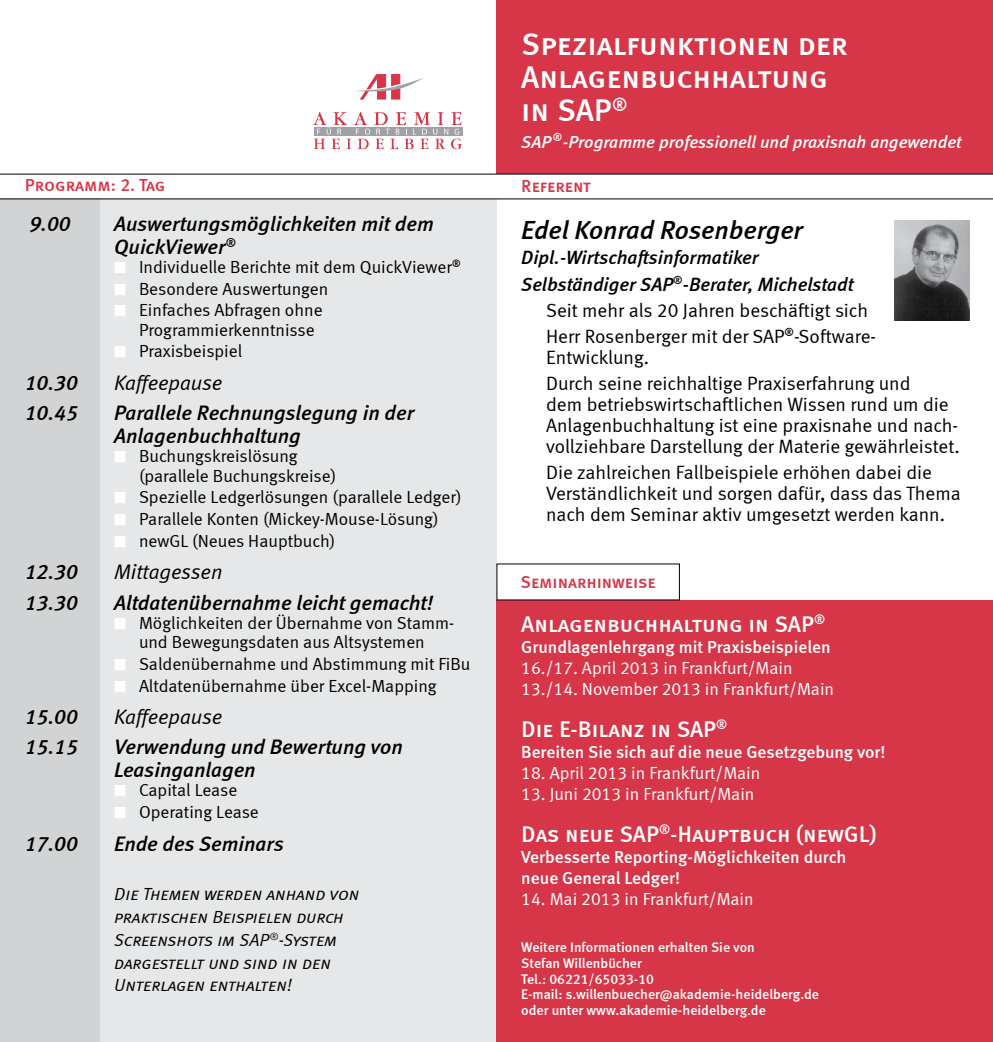
<style>
.page{position:relative;width:993px;height:1042px;background:#fff}
.page>*{position:absolute;margin:0;border:0;box-sizing:border-box;transform-origin:0 0}
.t1{font:31.5px/33.2px "Meta Medium LF Caps";color:#fff}
.t2{font:italic 26.25px "Meta Medium LF";color:#000}
.t3{font:22.75px "Meta Medium LF Caps";color:#fff}
.t4{font:italic 21px/22.8px "Meta Medium LF";color:#000}
.t5{font:italic 21px "Meta Normal LF";color:#000}
.t6{font:19.25px/21px "Meta Normal LF";color:#000}
.t7{font:italic 19.25px/26.2px "Meta Medium LF";color:#000}
.t8{font:17.5px/19.2px "Meta Normal";color:#000}
.t9{font:17.5px/21px "Meta Normal LF";color:#fff}
.t10{font:17.5px/21px "Meta Medium LF";color:#fff}
.t11{font:17.5px/22.8px "Meta Normal LF Italic Caps";letter-spacing:-.005em;color:#000}
.t12{font:italic 17.5px "Meta Medium LF";color:#fff}
.t13{font:17.5px "Meta Medium LF Caps";color:#d63647}
.t14{font:14px/15.8px "Meta Medium LF";color:#fff}
.s1{color:#fff}
</style>
<div class="page">
<div style="left:496px;top:0;width:496px;height:174px;background:#d63647"></div>
<svg style="left:356px;top:74px;width:67px;height:25px"></svg>
<svg style="left:313px;top:112px;width:149px;height:37px"></svg>
<div style="left:0;top:198px;width:496px;height:844px;background:#e6e7e8"></div>
<div style="left:0;top:199px;width:99px;height:843px;background:#d1d3d4"></div>
<hr style="left:0;top:198px;width:992px;height:1px;background:#000">
<img style="left:894px;top:221px;width:75px;height:99px">
<div style="left:496px;top:600px;width:496px;height:442px;background:#d63647"></div>
<hr style="left:0;top:174px;width:992px;height:1px;background:#000">
<p class="t13" style="left:25px;top:175px;width:142px">Programm: 2. Tag</p>
<p class="t4" style="left:30px;top:212px;width:43px">9.00</p>
<p class="t4" style="left:114px;top:212px;width:321px">Auswertungsmöglichkeiten mit dem<br>QuickViewer<sup>®</sup></p>
<p class="t8" style="left:114px;top:257px;width:348px"><span class="s1">■</span> Individuelle Berichte mit dem QuickViewer<sup>®</sup></p>
<p class="t8" style="left:114px;top:279px;width:215px"><span class="s1">■</span> Besondere Auswertungen</p>
<p class="t8" style="left:139px;top:300px;width:185px;text-indent:-25px"><span class="s1">■</span> Einfaches Abfragen ohne<br>Programmierkenntnisse</p>
<p class="t8" style="left:114px;top:341px;width:130px"><span class="s1">■</span> Praxisbeispiel</p>
<p class="t4" style="left:25px;top:371px;width:54px">10.30</p>
<p class="t5" style="left:114px;top:371px;width:110px">Kaffeepause</p>
<p class="t4" style="left:25px;top:401px;width:54px">10.45</p>
<p class="t4" style="left:114px;top:401px;width:301px">Parallele Rechnungslegung in der<br>Anlagenbuchhaltung</p>
<p class="t8" style="left:139px;top:446px;width:199px;text-indent:-25px"><span class="s1">■</span> Buchungskreislösung (parallele Buchungskreise)</p>
<p class="t8" style="left:114px;top:487px;width:349px"><span class="s1">■</span> Spezielle Ledgerlösungen (parallele Ledger)</p>
<p class="t8" style="left:114px;top:509px;width:326px"><span class="s1">■</span> Parallele Konten (Mickey-Mouse-Lösung)</p>
<p class="t8" style="left:114px;top:531px;width:222px"><span class="s1">■</span> newGL (Neues Hauptbuch)</p>
<p class="t4" style="left:25px;top:560px;width:54px">12.30</p>
<p class="t5" style="left:114px;top:560px;width:110px">Mittagessen</p>
<p class="t4" style="left:25px;top:590px;width:54px">13.30</p>
<p class="t4" style="left:114px;top:590px;width:320px">Altdatenübernahme leicht gemacht!</p>
<p class="t8" style="left:114px;top:613px;width:341px;text-align:center"><span class="s1">■</span> Möglichkeiten der Übernahme von Stamm&shy;und Bewegungsdaten aus Altsystemen</p>
<p class="t8" style="left:114px;top:654px;width:358px"><span class="s1">■</span> Saldenübernahme und Abstimmung mit FiBu</p>
<p class="t8" style="left:114px;top:676px;width:324px"><span class="s1">■</span> Altdatenübernahme über Excel-Mapping</p>
<p class="t4" style="left:25px;top:705px;width:54px">15.00</p>
<p class="t5" style="left:114px;top:705px;width:110px">Kaffeepause</p>
<p class="t4" style="left:25px;top:735px;width:54px">15.15</p>
<p class="t4" style="left:114px;top:735px;width:290px">Verwendung und Bewertung von<br>Leasinganlagen</p>
<p class="t8" style="left:114px;top:780px;width:125px"><span class="s1">■</span> Capital Lease</p>
<p class="t8" style="left:114px;top:802px;width:146px"><span class="s1">■</span> Operating Lease</p>
<p class="t4" style="left:25px;top:832px;width:54px">17.00</p>
<p class="t4" style="left:114px;top:832px;width:171px">Ende des Seminars</p>
<p class="t11" style="left:114px;top:882px;width:247px">Die Themen werden anhand von praktischen Beispielen durch<br>Screenshots im SAP<sup>®</sup>-System dargestellt und sind in den<br>Unterlagen enthalten!</p>
<h1 class="t1" style="left:521px;top:27px;width:328px">Spezialfunktionen der<br>Anlagenbuchhaltung in SAP<sup>®</sup></h1>
<p class="t12" style="left:521px;top:131px;width:441px">SAP <sup>®</sup>-Programme professionell und praxisnah angewendet</p>
<p class="t13" style="left:521px;top:176px;width:71px">Referent</p>
<h2 class="t2" style="left:521px;top:214px;width:283px">Edel Konrad Rosenberger</h2>
<p class="t7" style="left:521px;top:244px;width:334px">Dipl.-Wirtschaftsinformatiker<br>Selbständiger SAP<sup>®</sup>-Berater, Michelstadt</p>
<p class="t6" style="left:546px;top:296px;width:331px;line-height:26.2px">Seit mehr als 20 Jahren beschäftigt sich<br>Herr Rosenberger mit der SAP<sup>®</sup>-Software-</p>
<p class="t6" style="left:546px;top:344px;width:366px;line-height:25.9px">Entwicklung.<br>Durch seine reichhaltige Praxiserfahrung und</p>
<p class="t6" style="left:546px;top:393px;width:415px">dem betriebswirtschaftlichen Wissen rund um die<br>Anlagenbuchhaltung ist eine praxisnahe und nach&shy;vollziehbare Darstellung der Materie gewährleistet.</p>
<p class="t6" style="left:546px;top:461px;width:416px">Die zahlreichen Fallbeispiele erhöhen dabei die<br>Verständlichkeit und sorgen dafür, dass das Thema nach dem Seminar aktiv umgesetzt werden kann.</p>
<p class="t13" style="left:520px;top:572px;width:137px">Seminarhinweise</p>
<h3 class="t3" style="left:521px;top:611px;width:305px">Anlagenbuchhaltung in SAP<sup>®</sup></h3>
<p class="t10" style="left:521px;top:636px;width:311px">Grundlagenlehrgang mit Praxisbeispielen</p>
<p class="t9" style="left:521px;top:657px;width:314px">16./17. April 2013 in Frankfurt/Main<br>13./14. November 2013 in Frankfurt/Main</p>
<h3 class="t3" style="left:521px;top:716px;width:207px">Die E-Bilanz in SAP<sup>®</sup></h3>
<p class="t10" style="left:521px;top:741px;width:365px">Bereiten Sie sich auf die neue Gesetzgebung vor!</p>
<p class="t9" style="left:521px;top:762px;width:240px">18. April 2013 in Frankfurt/Main</p>
<p class="t9" style="left:521px;top:783px;width:234px">13. Juni 2013 in Frankfurt/Main</p>
<h3 class="t3" style="left:521px;top:821px;width:357px">Das neue SAP<sup>®</sup>-Hauptbuch (newGL)</h3>
<p class="t10" style="left:521px;top:846px;width:326px">Verbesserte Reporting-Möglichkeiten durch neue General Ledger!</p>
<p class="t9" style="left:521px;top:888px;width:234px">14. Mai 2013 in Frankfurt/Main</p>
<p class="t14" style="left:521px;top:939px;width:299px">Weitere Informationen erhalten Sie von<br>Stefan Willenbücher<br>Tel.: 06221/65033-10<br>E-mail: s.willenbuecher@akademie-heidelberg.de oder unter www.akademie-heidelberg.de</p>
</div>
